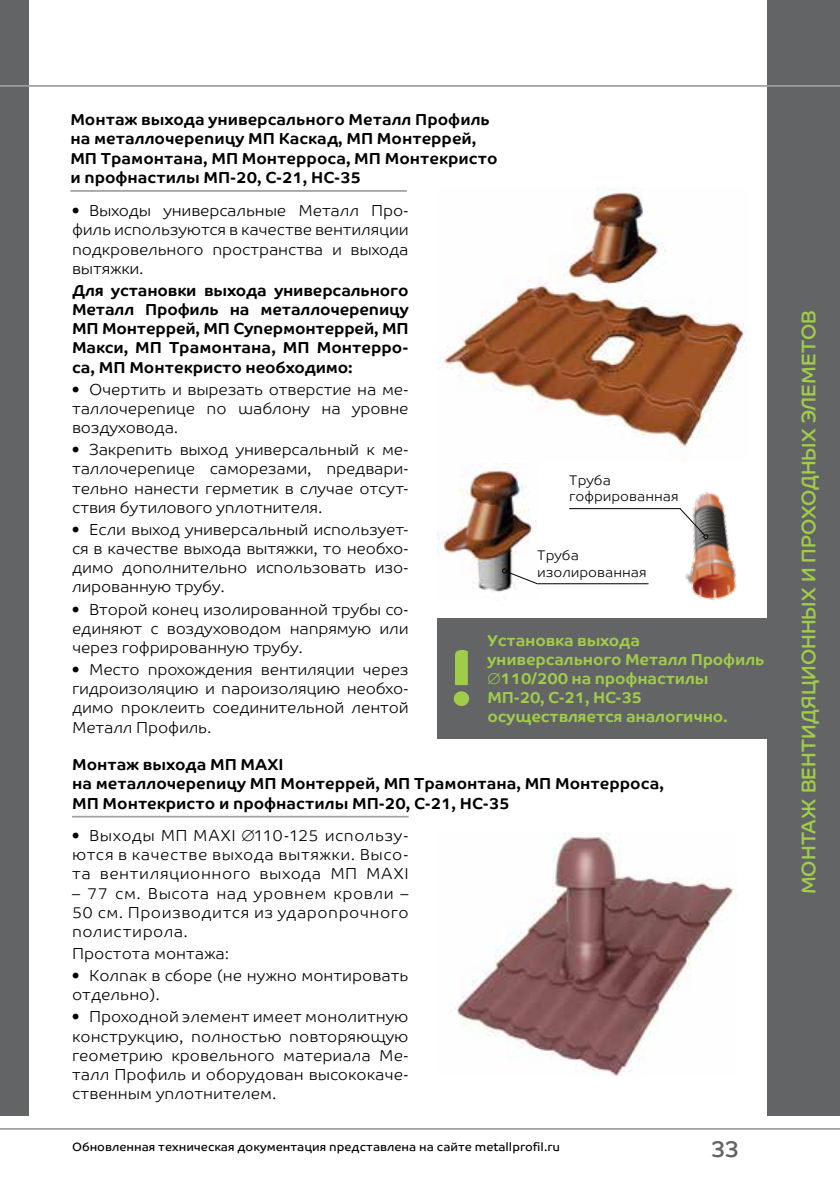
<style>
.page{position:relative;width:840px;height:1191px;background:#fff}
.page>*{position:absolute;margin:0;border:0;box-sizing:border-box;transform-origin:0 0}
.t1{font:22.6px "Co Headline Corp";color:#636466}
.t2{font:19.8px "Co Headline Corp";letter-spacing:.005em;color:#a0cd49}
.t3{font:300 16px/19.2px "Co Text Corp";letter-spacing:-.01em;color:#000;text-align:justify}
.t4{font:700 16px/19.2px "Co Text Corp";color:#000}
.t5{font:700 16px/19.2px "Co Text Corp";letter-spacing:-.01em;color:#a0cd49}
.t6{font:300 14px/16.8px "Co Text Corp";color:#000}
.t7{font:12px "Co Text Corp";color:#000}
</style>
<div class="page">
<div style="left:0;top:0;width:28px;height:1115px;background:#636466"></div>
<div style="left:767px;top:0;width:72px;height:1115px;background:#636466"></div>
<hr style="left:0;top:1128px;width:839px;height:1px;background:#9d9fa2">
<img style="left:655px;top:492px;width:82px;height:108px">
<hr style="left:0;top:85px;width:839px;height:2px;background:#9d9fa2">
<img style="left:437px;top:188px;width:310px;height:273px">
<img style="left:437px;top:463px;width:99px;height:136px">
<svg style="left:501px;top:568px;width:37px;height:17px"></svg>
<svg style="left:678px;top:507px;width:30px;height:32px"></svg>
<img style="left:457px;top:832px;width:278px;height:243px">
<hr style="left:70px;top:190px;width:336px;height:2px;background:#9d9fa2">
<hr style="left:569px;top:508px;width:111px;height:1px;background:#000">
<hr style="left:537px;top:583px;width:111px;height:1px;background:#000">
<div style="left:437px;top:618px;width:346px;height:120px;background:#636466"></div>
<svg style="left:453px;top:650px;width:16px;height:56px"></svg>
<hr style="left:72px;top:816px;width:336px;height:1px;background:#9d9fa2">
<p class="t4" style="left:70px;top:110px;width:428px">Монтаж выхода универсального Металл Профиль на металлочерепицу МП Каскад, МП Монтеррей, МП Трамонтана, МП Монтерроса, МП Монтекристо и профнастилы МП-20, С-21, НС-35</p>
<p class="t3" style="left:72px;top:201px;width:338px">• Выходы универсальные Металл Про&shy;филь используются в качестве вентиляции подкровельного пространства и выхода вытяжки.</p>
<p class="t4" style="left:72px;top:281px;width:338px;text-align:justify">Для установки выхода универсального Металл Профиль на металлочерепицу МП Монтеррей, МП Супермонтеррей, МП Макси, МП Трамонтана, МП Монтерро&shy;са, МП Монтекристо необходимо:</p>
<p class="t3" style="left:72px;top:379px;width:338px">• Очертить и вырезать отверстие на ме&shy;таллочерепице по шаблону на уровне воздуховода.</p>
<p class="t3" style="left:72px;top:440px;width:338px">• Закрепить выход универсальный к ме&shy;таллочерепице саморезами, предвари&shy;тельно нанести герметик в случае отсут&shy;ствия бутилового уплотнителя.</p>
<p class="t3" style="left:72px;top:519px;width:338px">• Если выход универсальный использует&shy;ся в качестве выхода вытяжки, то необхо&shy;димо дополнительно использовать изо&shy;лированную трубу.</p>
<p class="t3" style="left:72px;top:599px;width:338px">• Второй конец изолированной трубы со&shy;единяют с воздуховодом напрямую или через гофрированную трубу.</p>
<p class="t3" style="left:72px;top:660px;width:338px">• Место прохождения вентиляции через гидроизоляцию и пароизоляцию необхо&shy;димо проклеить соединительной лентой Металл Профиль.</p>
<p class="t6" style="left:569px;top:471px;width:111px">Труба гофрированная</p>
<p class="t6" style="left:537px;top:546px;width:111px">Труба изолированная</p>
<p class="t5" style="left:487px;top:630px;width:278px">Установка выхода универсального Металл Профиль ∅110/200 на профнастилы<br>МП-20, С-21, НС-35 осуществляется аналогично.</p>
<p class="t4" style="left:72px;top:755px;width:593px">Монтаж выхода МП MAXI<br>на металлочерепицу МП Монтеррей, МП Трамонтана, МП Монтерроса,<br>МП Монтекристо и профнастилы МП-20, С-21, НС-35</p>
<p class="t3" style="left:72px;top:826px;width:338px">• Выходы МП MAXI ∅110-125 использу&shy;ются в качестве выхода вытяжки. Высо&shy;та вентиляционного выхода МП МАХI</p>
<p class="t3" style="left:72px;top:883px;width:338px">– 77 см. Высота над уровнем кровли – 50 см. Производится из ударопрочного полистирола.</p>
<p class="t3" style="left:72px;top:944px;width:159px">Простота монтажа:</p>
<p class="t3" style="left:72px;top:966px;width:338px">• Колпак в сборе (не нужно монтировать отдельно).</p>
<p class="t3" style="left:72px;top:1007px;width:338px">• Проходной элемент имеет монолитную конструкцию, полностью повторяющую геометрию кровельного материала Ме&shy;талл Профиль и оборудован высококаче&shy;ственным уплотнителем.</p>
<p class="t7" style="left:72px;top:1139px;width:489px">Обновленная техническая документация представлена на сайте metallprofil.ru</p>
<h1 class="t1" style="left:711px;top:1135px;width:28px">33</h1>
<p class="t2" style="left:796px;top:894px;width:585px;rotate:-90deg">МОНТАЖ ВЕНТИДЯЦИОННЫХ И ПРОХОДНЫХ ЭЛЕМЕТОВ</p>
</div>
